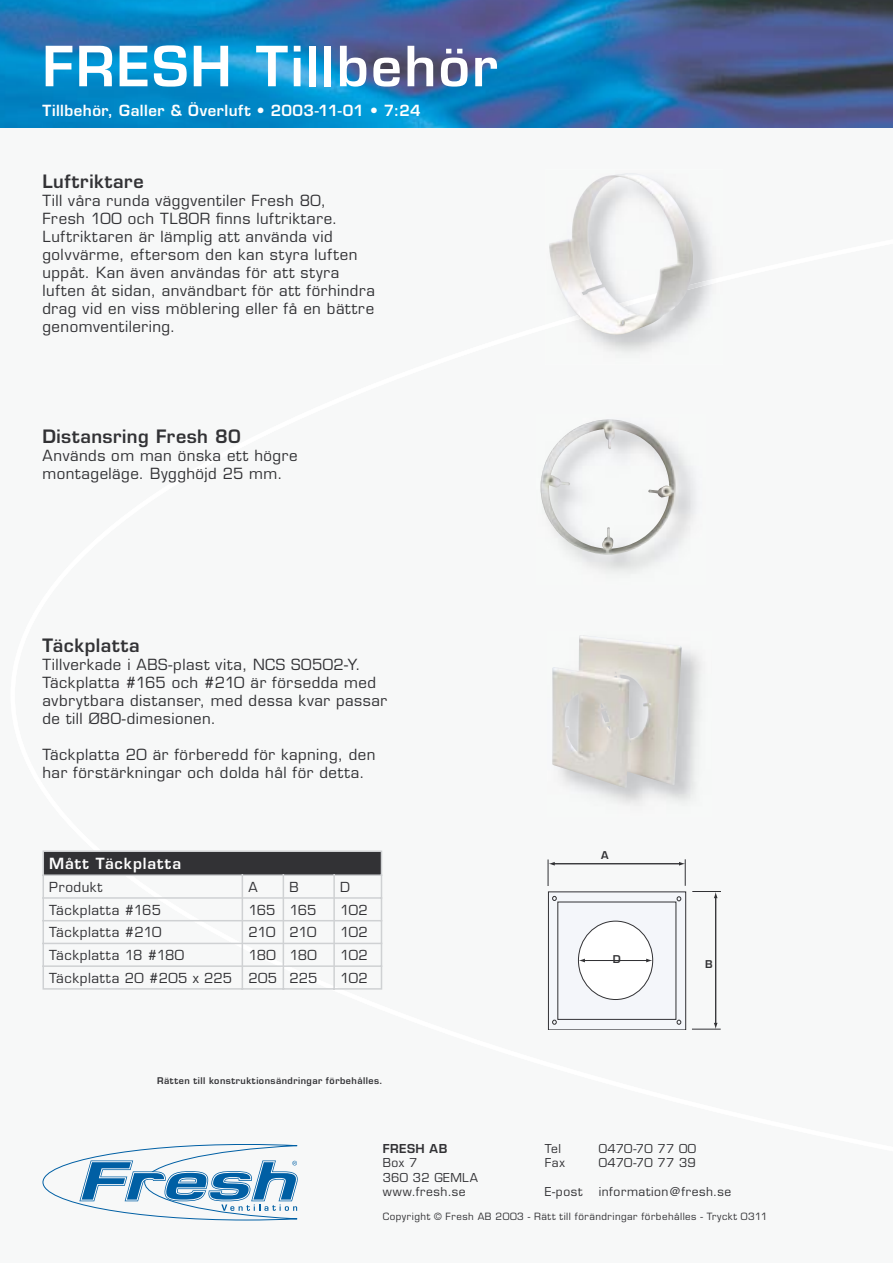
<style>
.page{position:relative;width:893px;height:1263px;background:#fff}
.page>*{position:absolute;margin:0;border:0;box-sizing:border-box;transform-origin:0 0}
.t1{font:600 54px "Eurostile";letter-spacing:.04em;color:#fff}
.t2{font:600 18px "Eurostile";letter-spacing:.03em;color:#323235}
.t3{font:15px/18px "Eurostile";letter-spacing:.035em;color:#323235}
.t4{font:600 15px "Eurostile";letter-spacing:.035em;color:#fff}
.t5{font:600 15px "Eurostile";letter-spacing:.065em;color:#fff}
.t6{font:13.5px "Eurostile";letter-spacing:.035em;color:#323235}
.t7{font:12px/14.4px "Eurostile";letter-spacing:.045em;color:#323235}
.t8{font:12px "Eurostile";letter-spacing:.025em;color:#323235}
.t9{font:12px "Eurostile";letter-spacing:.02em;color:#323235}
.t10{font:600 12px "Eurostile";letter-spacing:.035em;color:#323235}
.t11{font:600 10.5px "Eurostile";color:#323235}
.t12{font:9.75px "Eurostile";letter-spacing:.05em;color:#323235}
.t13{font:600 9px "Eurostile";letter-spacing:.05em;color:#323235}
</style>
<div class="page">
<img style="left:0;top:0;width:893px;height:128px">
<svg style="left:43px;top:1144px;width:254px;height:76px"></svg>
<img style="left:545px;top:277px;width:178px;height:52px">
<img style="left:549px;top:173px;width:144px;height:162px">
<img style="left:541px;top:419px;width:135px;height:135px">
<img style="left:552px;top:635px;width:130px;height:153px">
<div style="left:43px;top:851px;width:338px;height:24px;background:#323235"></div>
<hr style="left:43px;top:850px;width:199px;height:2px;background:#cfd1d3">
<hr style="left:242px;top:850px;width:41px;height:2px;background:#cfd1d3">
<hr style="left:283px;top:850px;width:51px;height:2px;background:#cfd1d3">
<hr style="left:334px;top:850px;width:48px;height:2px;background:#cfd1d3">
<hr style="left:43px;top:874px;width:199px;height:2px;background:#cfd1d3">
<hr style="left:243px;top:874px;width:40px;height:2px;background:#cfd1d3">
<hr style="left:284px;top:874px;width:49px;height:2px;background:#cfd1d3">
<hr style="left:335px;top:874px;width:47px;height:2px;background:#cfd1d3">
<hr style="left:333px;top:874px;width:2px;height:23px;background:#cfd1d3">
<hr style="left:43px;top:897px;width:200px;height:2px;background:#cfd1d3">
<hr style="left:243px;top:897px;width:41px;height:2px;background:#cfd1d3">
<hr style="left:284px;top:897px;width:51px;height:2px;background:#cfd1d3">
<hr style="left:335px;top:897px;width:47px;height:2px;background:#cfd1d3">
<hr style="left:333px;top:899px;width:2px;height:21px;background:#cfd1d3">
<hr style="left:43px;top:920px;width:200px;height:1px;background:#cfd1d3">
<hr style="left:243px;top:920px;width:41px;height:1px;background:#cfd1d3">
<hr style="left:284px;top:920px;width:51px;height:1px;background:#cfd1d3">
<hr style="left:335px;top:920px;width:47px;height:1px;background:#cfd1d3">
<hr style="left:333px;top:921px;width:2px;height:22px;background:#cfd1d3">
<hr style="left:43px;top:943px;width:200px;height:1px;background:#cfd1d3">
<hr style="left:243px;top:943px;width:41px;height:1px;background:#cfd1d3">
<hr style="left:284px;top:943px;width:51px;height:1px;background:#cfd1d3">
<hr style="left:335px;top:943px;width:47px;height:1px;background:#cfd1d3">
<hr style="left:333px;top:944px;width:2px;height:21px;background:#cfd1d3">
<hr style="left:43px;top:965px;width:200px;height:2px;background:#cfd1d3">
<svg style="left:43px;top:852px;width:1px;height:136px"></svg>
<hr style="left:243px;top:965px;width:41px;height:2px;background:#cfd1d3">
<svg style="left:242px;top:874px;width:1px;height:116px"></svg>
<hr style="left:284px;top:965px;width:51px;height:2px;background:#cfd1d3">
<svg style="left:283px;top:874px;width:1px;height:116px"></svg>
<hr style="left:335px;top:965px;width:47px;height:2px;background:#cfd1d3">
<hr style="left:333px;top:967px;width:2px;height:23px;background:#cfd1d3">
<svg style="left:381px;top:852px;width:1px;height:136px"></svg>
<hr style="left:43px;top:988px;width:199px;height:2px;background:#cfd1d3">
<hr style="left:243px;top:988px;width:40px;height:2px;background:#cfd1d3">
<hr style="left:284px;top:988px;width:49px;height:2px;background:#cfd1d3">
<hr style="left:335px;top:988px;width:47px;height:2px;background:#cfd1d3">
<hr style="left:553px;top:863px;width:127px;height:1px;background:#323235">
<svg style="left:679px;top:860px;width:7px;height:25px"></svg>
<svg style="left:548px;top:860px;width:7px;height:25px"></svg>
<hr style="left:715px;top:897px;width:1px;height:127px;background:#323235">
<svg style="left:692px;top:1023px;width:28px;height:7px"></svg>
<svg style="left:693px;top:891px;width:27px;height:7px"></svg>
<div style="left:548px;top:892px;width:138px;height:138px;background:#f4f6fa"></div>
<div style="left:548px;top:891px;width:138px;height:139px;border:1px solid #323235"></div>
<div style="left:578px;top:921px;width:75px;height:78px;background:#fff;border-radius:50%"></div>
<div style="left:578px;top:921px;width:75px;height:79px;border:1px solid #323235;border-radius:50%"></div>
<svg style="left:552px;top:896px;width:5px;height:5px"></svg>
<svg style="left:677px;top:896px;width:4px;height:5px"></svg>
<svg style="left:677px;top:1020px;width:4px;height:4px"></svg>
<svg style="left:552px;top:1020px;width:5px;height:4px"></svg>
<hr style="left:584px;top:960px;width:63px;height:1px;background:#323235">
<svg style="left:646px;top:959px;width:7px;height:3px"></svg>
<svg style="left:579px;top:958px;width:6px;height:4px"></svg>
<h1 class="t1" style="left:43px;top:33px;width:457px">FRESH Tillbehör</h1>
<p class="t4" style="left:43px;top:101px;width:380px">Tillbehör, Galler &amp; Överluft • 2003-11-01 • 7:24</p>
<p class="t2" style="left:43px;top:170px;width:103px">Luftriktare</p>
<p class="t3" style="left:43px;top:192px;width:334px">Till våra runda väggventiler Fresh 80,<br>Fresh 100 och TL80R finns luftriktare.<br>Luftriktaren är lämplig att använda vid golvvärme, eftersom den kan styra luften uppåt. Kan även användas för att styra luften åt sidan, användbart för att förhindra drag vid en viss möblering eller få en bättre genomventilering.</p>
<p class="t2" style="left:43px;top:425px;width:200px">Distansring Fresh 80</p>
<p class="t3" style="left:43px;top:447px;width:257px">Används om man önska ett högre montageläge. Bygghöjd 25 mm.</p>
<p class="t2" style="left:43px;top:634px;width:99px">Täckplatta</p>
<p class="t3" style="left:43px;top:656px;width:346px">Tillverkade i ABS-plast vita, NCS S0502-Y.<br>Täckplatta #165 och #210 är försedda med avbrytbara distanser, med dessa kvar passar de till Ø80-dimesionen.</p>
<p class="t3" style="left:43px;top:746px;width:334px">Täckplatta 20 är förberedd för kapning, den har förstärkningar och dolda hål för detta.</p>
<p class="t5" style="left:49px;top:854px;width:133px">Mått Täckplatta</p>
<p class="t6" style="left:49px;top:879px;width:55px">Produkt</p>
<p class="t6" style="left:248px;top:879px;width:11px">A</p>
<p class="t6" style="left:289px;top:879px;width:11px">B</p>
<p class="t6" style="left:340px;top:879px;width:11px">D</p>
<p class="t6" style="left:49px;top:902px;width:113px">Täckplatta #165</p>
<p class="t6" style="left:248px;top:902px;width:70px">165 165</p>
<p class="t6" style="left:340px;top:902px;width:29px">102</p>
<p class="t6" style="left:49px;top:924px;width:114px">Täckplatta #210</p>
<p class="t6" style="left:248px;top:924px;width:70px">210 210</p>
<p class="t6" style="left:340px;top:924px;width:29px">102</p>
<p class="t6" style="left:49px;top:947px;width:137px">Täckplatta 18 #180</p>
<p class="t6" style="left:248px;top:947px;width:70px">180 180</p>
<p class="t6" style="left:340px;top:947px;width:29px">102</p>
<p class="t6" style="left:49px;top:970px;width:270px">Täckplatta 20 #205 x 225 205 225</p>
<p class="t6" style="left:340px;top:970px;width:29px">102</p>
<p class="t13" style="left:157px;top:1075px;width:227px">Rätten till konstruktionsändringar förbehålles.</p>
<p class="t11" style="left:601px;top:848px;width:9px">A</p>
<p class="t11" style="left:613px;top:953px;width:9px">D</p>
<p class="t11" style="left:705px;top:957px;width:9px">B</p>
<p class="t10" style="left:383px;top:1141px;width:66px">FRESH AB</p>
<p class="t7" style="left:545px;top:1141px;width:18px">Tel</p>
<p class="t8" style="left:599px;top:1141px;width:99px">0470-70 77 00</p>
<p class="t7" style="left:383px;top:1156px;width:36px">Box 7</p>
<p class="t7" style="left:545px;top:1156px;width:22px">Fax</p>
<p class="t9" style="left:599px;top:1156px;width:99px">0470-70 77 39</p>
<p class="t7" style="left:383px;top:1170px;width:97px">360 32 GEMLA www.fresh.se</p>
<p class="t7" style="left:545px;top:1185px;width:39px">E-post</p>
<p class="t7" style="left:599px;top:1185px;width:134px">information@fresh.se</p>
<p class="t12" style="left:383px;top:1211px;width:386px">Copyright © Fresh AB 2003 - Rätt till förändringar förbehålles - Tryckt 0311</p>
</div>
